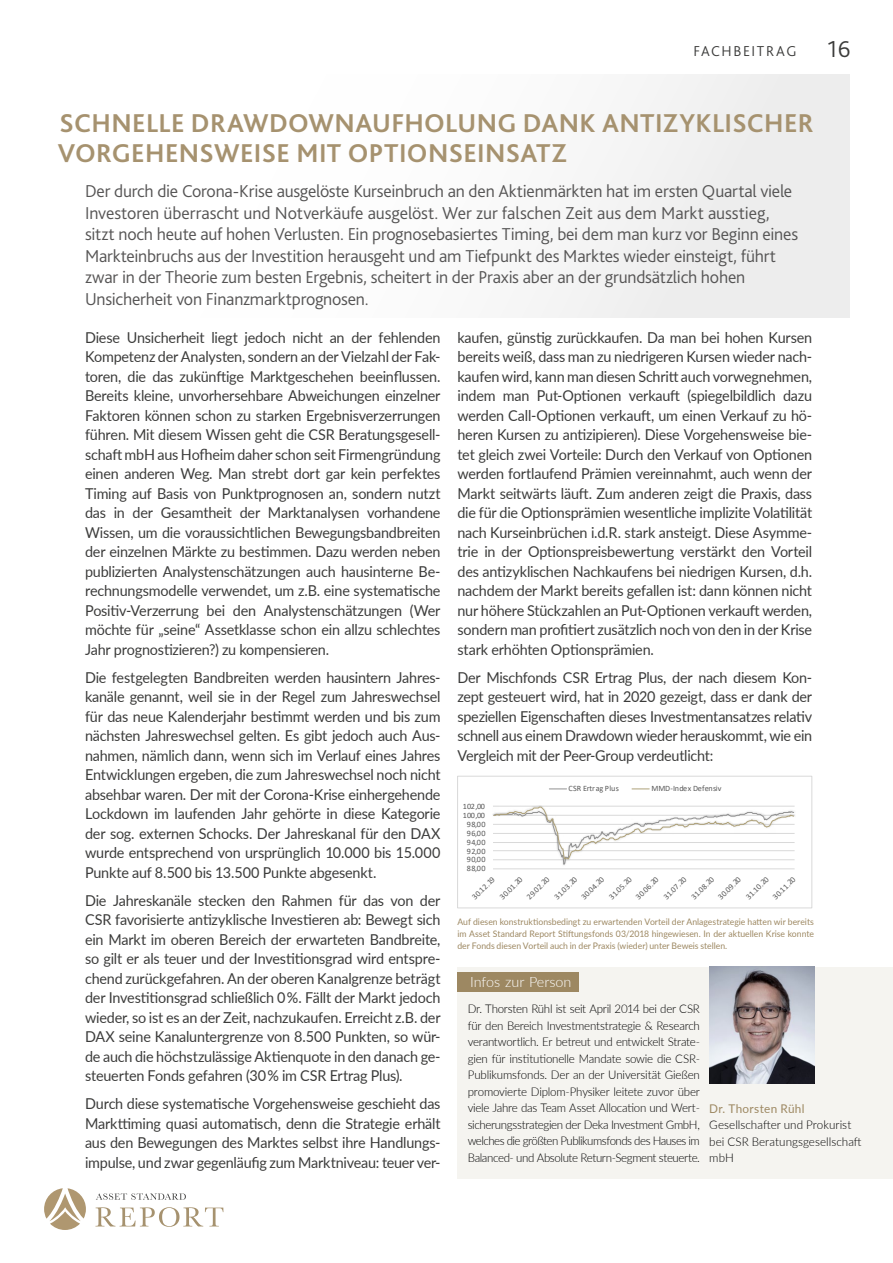
<style>
.page{position:relative;width:893px;height:1263px;background:#fff}
.page>*{position:absolute;margin:0;border:0;box-sizing:border-box;transform-origin:0 0}
.t1{font:700 27px/30px "Bliss 2";letter-spacing:.015em;color:#a6926f}
.t2{font:300 24px "Bliss 2";color:#3c3c3b}
.t3{font:300 18px/21.6px "Bliss 2";letter-spacing:-.01em;color:#555454}
.t4{font:15px/19.5px "Lato";letter-spacing:-.015em;color:#3c3c3b;text-align:justify;scale:.96 1}
.t5{font:300 15px "Bliss 2";letter-spacing:.105em;color:#3c3c3b}
.t6{font:300 14.25px "Lato";letter-spacing:-.005em;color:#fff}
.t7{font:300 12px/16.5px "Lato";letter-spacing:-.005em;color:#000;text-align:justify;scale:.96 1}
.t8{font:300 12px/16.5px "Lato";letter-spacing:-.005em;color:#000}
.t9{font:12px "Lato";letter-spacing:.025em;color:#9d8862}
.t10{font:9px/12px "Lato";color:#9d8862;text-align:justify;scale:.96 1}
.t11{font:8.1px "Calibri";letter-spacing:.03em;color:#595959}
.t12{font:8.1px "Calibri";letter-spacing:-.005em;color:#595959}
</style>
<div class="page">
<div style="left:43px;top:74px;width:807px;height:244px;background:linear-gradient(to right,#fff,#ededed)"></div>
<div style="left:457px;top:966px;width:436px;height:212px;background:#f5f4f0"></div>
<div style="left:457px;top:972px;width:122px;height:20px;background:#9d8862"></div>
<img style="left:709px;top:966px;width:105px;height:117px">
<hr style="left:493px;top:868px;width:302px;height:1px;background:#d9d9d9">
<svg style="left:493px;top:806px;width:302px;height:59px"></svg>
<svg style="left:549px;top:788px;width:18px;height:1px"></svg>
<svg style="left:632px;top:788px;width:17px;height:1px"></svg>
<div style="left:457px;top:776px;width:355px;height:132px;border:1px solid #d9d9d9"></div>
<svg style="left:96px;top:1193px;width:90px;height:7px"></svg>
<svg style="left:95px;top:1207px;width:128px;height:20px"></svg>
<svg style="left:44px;top:1188px;width:42px;height:42px"></svg>
<p class="t5" style="left:693px;top:42px;width:105px">Fachbeitrag</p>
<h2 class="t2" style="left:828px;top:34px;width:24px">16</h2>
<h1 class="t1" style="left:58px;top:107px;width:757px">SCHNELLE DRAWDOWNAUFHOLUNG DANK ANTIZYKLISCHER<br>VORGEHENSWEISE MIT OPTIONSEINSATZ</h1>
<p class="t3" style="left:85px;top:180px;width:715px">Der durch die Corona-Krise ausgelöste Kurseinbruch an den Aktienmärkten hat im ersten Quartal viele<br>I nvestoren überrascht und Notverkäufe ausgelöst. Wer zur falschen Zeit aus dem Markt ausstieg, sitzt noch heute auf hohen Verlusten. Ein prognosebasiertes Timing, bei dem man kurz vor Beginn eines Markteinbruchs aus der I nvestition herausgeht und am Tiefpunkt des Marktes wieder einsteigt, führt zwar in der Theorie zum besten Ergebnis, scheitert in der Praxis aber an der grundsätzlich hohen Unsicherheit von Finanzmarktprognosen.</p>
<p class="t4" style="left:85px;top:327px;width:372px">Diese Unsicherheit liegt jedoch nicht an der fehlenden Kompetenz der Analysten, sondern an der Vielzahl der Fak&shy;toren, die das zukünftige Marktgeschehen beeinflussen.<br>Bereits kleine, unvorhersehbare Abweichungen einzelner Faktoren können schon zu starken Ergebnisverzerrungen führen. Mit diesem Wissen geht die CSR Beratungsgesell&shy;schaft mbH aus Hofheim daher schon seit Firmengründung einen anderen Weg. Man strebt dort gar kein perfektes Timing auf Basis von Punktprognosen an, sondern nutzt das in der Gesamtheit der Marktanalysen vorhandene Wissen, um die voraussichtlichen Bewegungsbandbreiten der einzelnen Märkte zu bestimmen. Dazu werden neben publizierten Analystenschätzungen auch hausinterne Be&shy;rechnungsmodelle verwendet, um z.B. eine systematische Positiv-Verzerrung bei den Analystenschätzungen (Wer möchte für „seine“ Assetklasse schon ein allzu schlechtes Jahr prognostizieren?) zu kompensieren.</p>
<p class="t4" style="left:85px;top:667px;width:372px">Die festgelegten Bandbreiten werden hausintern Jahres&shy;kanäle genannt, weil sie in der Regel zum Jahreswechsel für das neue Kalenderjahr bestimmt werden und bis zum nächsten Jahreswechsel gelten. Es gibt jedoch auch Aus&shy;nahmen, nämlich dann, wenn sich im Verlauf eines Jahres Entwicklungen ergeben, die zum Jahreswechsel noch nicht absehbar waren. Der mit der Corona-Krise einhergehende Lockdown im laufenden Jahr gehörte in diese Kategorie der sog. externen Schocks. Der Jahreskanal für den DAX wurde entsprechend von ursprünglich 10.000 bis 15.000<br>Punkte auf 8.500 bis 13.500 Punkte abgesenkt.</p>
<p class="t4" style="left:85px;top:890px;width:372px">Die Jahreskanäle stecken den Rahmen für das von der CSR favorisierte antizyklische Investieren ab: Bewegt sich ein Markt im oberen Bereich der erwarteten Bandbreite, so gilt er als teuer und der Investitionsgrad wird entspre&shy;chend zurückgefahren. An der oberen Kanalgrenze beträgt der Investitionsgrad schließlich 0 %. Fällt der Markt jedoch wieder, so ist es an der Zeit, nachzukaufen. Erreicht z.B. der DAX seine Kanaluntergrenze von 8.500 Punkten, so wür&shy;de auch die höchstzulässige Aktienquote in den danach ge&shy;steuerten Fonds gefahren (30 % im CSR Ertrag Plus).</p>
<p class="t4" style="left:85px;top:1093px;width:372px">Durch diese systematische Vorgehensweise geschieht das Markttiming quasi automatisch, denn die Strategie erhält aus den Bewegungen des Marktes selbst ihre Handlungs&shy;impulse, und zwar gegenläufig zum Marktniveau: teuer ver-</p>
<p class="t4" style="left:457px;top:327px;width:371px">kaufen, günstig zurückkaufen. Da man bei hohen Kursen bereits weiß, dass man zu niedrigeren Kursen wieder nach&shy;kaufen wird, kann man diesen Schritt auch vorwegnehmen, indem man Put-Optionen verkauft (spiegelbildlich dazu werden Call-Optionen verkauft, um einen Verkauf zu hö&shy;heren Kursen zu antizipieren). Diese Vorgehensweise bie&shy;tet gleich zwei Vorteile: Durch den Verkauf von Optionen werden fortlaufend Prämien vereinnahmt, auch wenn der Markt seitwärts läuft. Zum anderen zeigt die Praxis, dass die für die Optionsprämien wesentliche implizite Volatilität nach Kurseinbrüchen i.d.R. stark ansteigt. Diese Asymme&shy;trie in der Optionspreisbewertung verstärkt den Vorteil des antizyklischen Nachkaufens bei niedrigen Kursen, d.h. nachdem der Markt bereits gefallen ist: dann können nicht nur höhere Stückzahlen an Put-Optionen verkauft werden, sondern man profitiert zusätzlich noch von den in der Krise stark erhöhten Optionsprämien.</p>
<p class="t4" style="left:457px;top:667px;width:371px">Der Mischfonds CSR Ertrag Plus, der nach diesem Kon&shy;zept gesteuert wird, hat in 2020 gezeigt, dass er dank der speziellen Eigenschaften dieses Investmentansatzes relativ schnell aus einem Drawdown wieder herauskommt, wie ein Vergleich mit der Peer-Group verdeutlicht:</p>
<p class="t11" style="left:463px;top:801px;width:24px">102,00</p>
<p class="t11" style="left:463px;top:809px;width:24px">100,00</p>
<p class="t11" style="left:467px;top:818px;width:20px">98,00</p>
<p class="t11" style="left:467px;top:827px;width:20px">96,00</p>
<p class="t11" style="left:467px;top:836px;width:20px">94,00</p>
<p class="t11" style="left:467px;top:845px;width:20px">92,00</p>
<p class="t11" style="left:467px;top:854px;width:20px">90,00</p>
<p class="t11" style="left:467px;top:863px;width:20px">88,00</p>
<p class="t12" style="left:569px;top:783px;width:52px">CSR Ertrag Plus</p>
<p class="t12" style="left:651px;top:783px;width:71px">MMD-Index Defensiv</p>
<p class="t11" style="left:469px;top:894px;width:30px;rotate:-45deg">30.12.19</p>
<p class="t11" style="left:497px;top:894px;width:30px;rotate:-45deg">30.01.20</p>
<p class="t11" style="left:524px;top:894px;width:30px;rotate:-45deg">29.02.20</p>
<p class="t11" style="left:552px;top:894px;width:30px;rotate:-45deg">31.03.20</p>
<p class="t11" style="left:578px;top:894px;width:30px;rotate:-45deg">30.04.20</p>
<p class="t11" style="left:606px;top:894px;width:30px;rotate:-45deg">31.05.20</p>
<p class="t11" style="left:633px;top:894px;width:30px;rotate:-45deg">30.06.20</p>
<p class="t11" style="left:661px;top:894px;width:30px;rotate:-45deg">31.07.20</p>
<p class="t11" style="left:688px;top:894px;width:30px;rotate:-45deg">31.08.20</p>
<p class="t11" style="left:715px;top:894px;width:30px;rotate:-45deg">30.09.20</p>
<p class="t11" style="left:743px;top:894px;width:30px;rotate:-45deg">31.10.20</p>
<p class="t11" style="left:770px;top:894px;width:30px;rotate:-45deg">30.11.20</p>
<p class="t10" style="left:457px;top:916px;width:373px">Auf diesen konstruktionsbedingt zu erwartenden Vorteil der Anlagestrategie hatten wir bereits im Asset Standard Report Stiftungsfonds 03/2018 hingewiesen. In der aktuellen Krise konnte der Fonds diesen Vorteil auch in der Praxis (wieder) unter Beweis stellen.</p>
<p class="t6" style="left:470px;top:971px;width:103px">Infos zur Person</p>
<p class="t7" style="left:468px;top:1000px;width:243px">Dr. Thorsten Rühl ist seit April 2014 bei der CSR für den Bereich Investmentstrategie &amp; Research verantwortlich. Er betreut und entwickelt Strate&shy;gien für institutionelle Mandate sowie die CSR-Publikumsfonds. Der an der Universität Gießen promovierte Diplom-Physiker leitete zuvor über viele Jahre das Team Asset Allocation und Wert&shy;sicherungsstrategien der Deka Investment GmbH, welches die größten Publikumsfonds des Hauses im Balanced- und Absolute Return-Segment steuerte.</p>
<p class="t9" style="left:709px;top:1099px;width:97px">Dr. Thorsten Rühl</p>
<p class="t8" style="left:709px;top:1116px;width:154px">Gesellschafter und Prokurist bei CSR Beratungsgesellschaft mbH</p>
</div>
